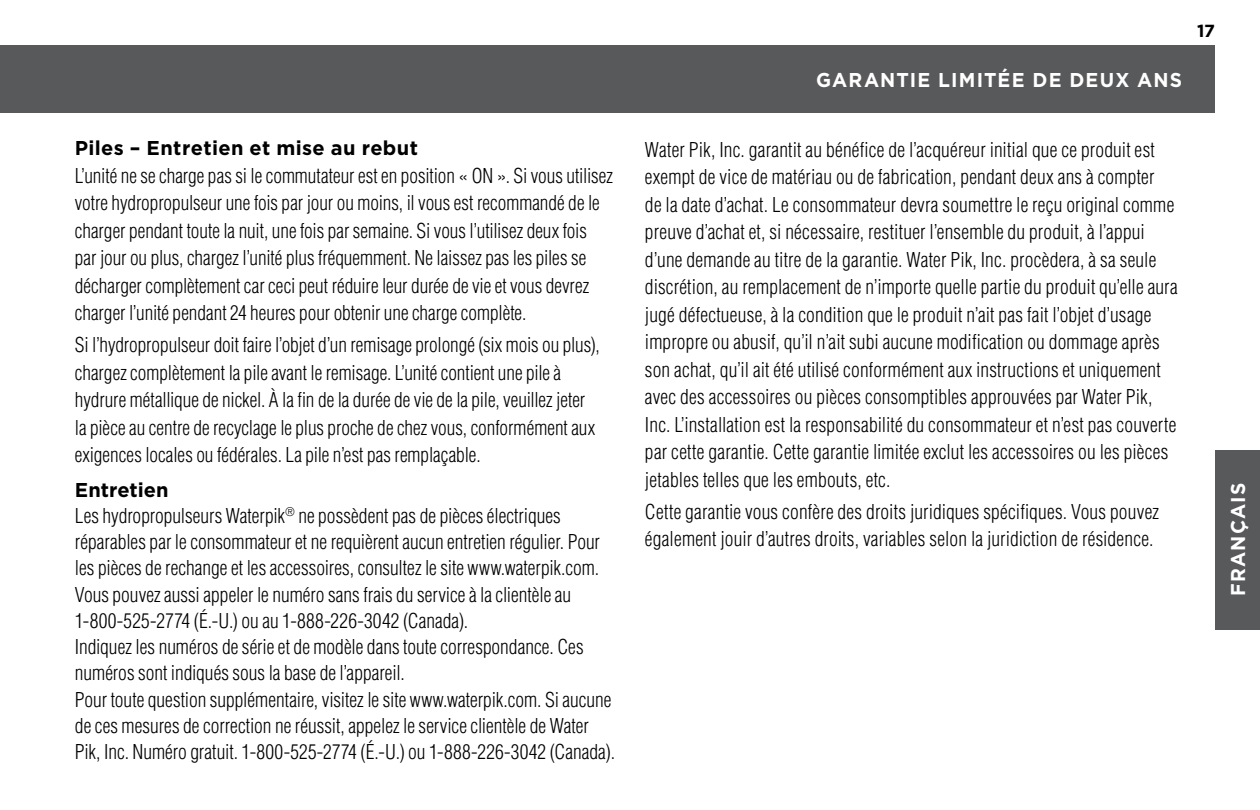
<style>
.page{position:relative;width:1260px;height:810px;background:#fff}
.page>*{position:absolute;margin:0;border:0;box-sizing:border-box;transform-origin:0 0}
.t1{font:300 condensed 20px/27.5px "Helvetica";letter-spacing:.005em;color:#000}
.t2{font:700 20px "Gotham";letter-spacing:.015em;color:#000}
.t3{font:700 20px "Gotham";letter-spacing:.06em;color:#fff;scale:.96 1}
.t4{font:700 17.5px "Gotham";color:#000}
</style>
<div class="page">
<div style="left:1215px;top:450px;width:45px;height:180px;background:#58595b"></div>
<div style="left:0;top:45px;width:1215px;height:67px;background:#58595b"></div>
<p class="t2" style="left:75px;top:136px;width:345px">Piles – Entretien et mise au rebut</p>
<p class="t1" style="left:75px;top:162px;width:540px">L’unité ne se charge pas si le commutateur est en position « ON ». Si vous utilisez votre hydropropulseur une fois par jour ou moins, il vous est recommandé de le charger pendant toute la nuit, une fois par semaine. Si vous l’utilisez deux fois par jour ou plus, chargez l’unité plus fréquemment. Ne laissez pas les piles se décharger complètement car ceci peut réduire leur durée de vie et vous devrez charger l’unité pendant 24 heures pour obtenir une charge complète.</p>
<p class="t1" style="left:75px;top:331px;width:527px">Si l’hydropropulseur doit faire l’objet d’un remisage prolongé (six mois ou plus), chargez complètement la pile avant le remisage. L’unité contient une pile à hydrure métallique de nickel. À la fin de la durée de vie de la pile, veuillez jeter la pièce au centre de recyclage le plus proche de chez vous, conformément aux exigences locales ou fédérales. La pile n’est pas remplaçable.</p>
<p class="t2" style="left:75px;top:478px;width:95px">Entretien</p>
<p class="t1" style="left:75px;top:502px;width:542px;line-height:26.2px">Les hydropropulseurs Waterpik<sup>®</sup> ne possèdent pas de pièces électriques réparables par le consommateur et ne requièrent aucun entretien régulier. Pour les pièces de rechange et les accessoires, consultez le site www.waterpik.com.<br>Vous pouvez aussi appeler le numéro sans frais du service à la clientèle au 1-800-525-2774 (É.-U.) ou au 1-888-226-3042 (Canada).<br>Indiquez les numéros de série et de modèle dans toute correspondance. Ces numéros sont indiqués sous la base de l’appareil.<br>Pour toute question supplémentaire, visitez le site www.waterpik.com. Si aucune de ces mesures de correction ne réussit, appelez le service clientèle de Water Pik, Inc. Numéro gratuit. 1-800-525-2774 (É.-U.) ou 1-888-226-3042 (Canada).</p>
<p class="t3" style="left:816px;top:68px;width:383px">GARANTIE LIMITÉE DE DEUX ANS</p>
<p class="t4" style="left:1197px;top:21px;width:19px">17</p>
<p class="t1" style="left:645px;top:136px;width:534px">Water Pik, Inc. garantit au bénéfice de l’acquéreur initial que ce produit est exempt de vice de matériau ou de fabrication, pendant deux ans à compter<br>de la date d’achat. Le consommateur devra soumettre le reçu original comme preuve d’achat et, si nécessaire, restituer l’ensemble du produit, à l’appui d’une demande au titre de la garantie. Water Pik, Inc. procèdera, à sa seule discrétion, au remplacement de n’importe quelle partie du produit qu’elle aura jugé défectueuse, à la condition que le produit n’ait pas fait l’objet d’usage impropre ou abusif, qu’il n’ait subi aucune modification ou dommage après son achat, qu’il ait été utilisé conformément aux instructions et uniquement avec des accessoires ou pièces consomptibles approuvées par Water Pik, Inc. L’installation est la responsabilité du consommateur et n’est pas couverte par cette garantie. Cette garantie limitée exclut les accessoires ou les pièces jetables telles que les embouts, etc.</p>
<p class="t1" style="left:645px;top:498px;width:516px">Cette garantie vous confère des droits juridiques spécifiques. Vous pouvez également jouir d’autres droits, variables selon la juridiction de résidence.</p>
<p class="t3" style="left:1226px;top:596px;width:119px;rotate:-90deg">FRANÇAIS</p>
</div>
